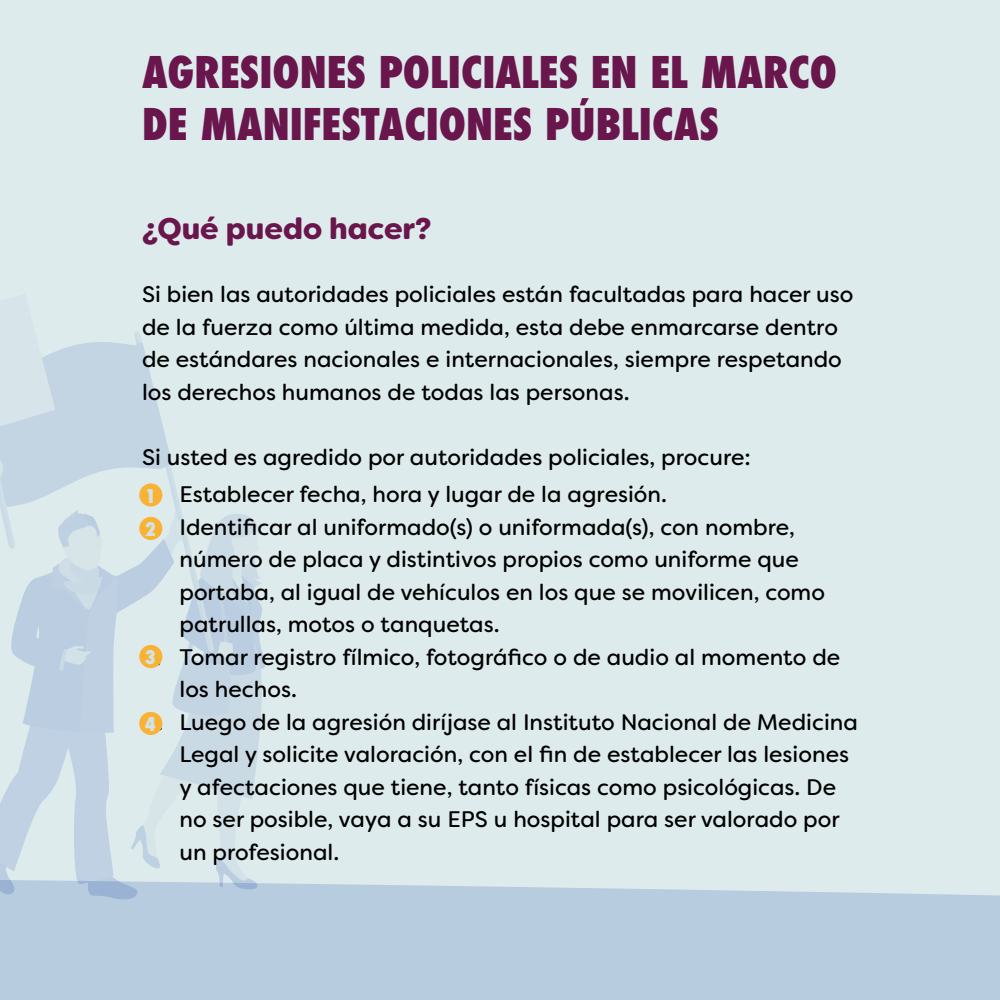
<style>
.page{position:relative;width:1000px;height:1000px;background:#deebec}
.page>*{position:absolute;margin:0;border:0;box-sizing:border-box;transform-origin:0 0}
.t1{font:800 condensed 42.5px/52.5px "Futura";color:#69164d}
.t2{font:900 30px "Filson Soft";color:#69164d}
.t3{font:22.5px/32.5px "Filson Soft";color:#000}
.t4{font:800 condensed 18.38px/33.5px "Futura";color:#d1e3e5}
</style>
<div class="page">
<div style="left:0;top:884px;width:1000px;height:116px;background:#b8ccdf"></div>
<svg style="left:0;top:332px;width:341px;height:620px"></svg>
<div style="left:139px;top:483px;width:23px;height:24px;background:#f9b234;border-radius:50%"></div>
<div style="left:139px;top:517px;width:23px;height:23px;background:#f9b234;border-radius:50%"></div>
<div style="left:139px;top:645px;width:23px;height:23px;background:#f9b234;border-radius:50%"></div>
<div style="left:139px;top:712px;width:23px;height:23px;background:#f9b234;border-radius:50%"></div>
<h1 class="t1" style="left:142px;top:46px;width:697px">AGRESIONES POLICIALES EN EL MARCO<br>DE MANIFESTACIONES PÚBLICAS</h1>
<h2 class="t2" style="left:142px;top:209px;width:291px">¿Qué puedo hacer?</h2>
<p class="t3" style="left:142px;top:278px;width:713px">Si bien las autoridades policiales están facultadas para hacer uso de la fuerza como última medida, esta debe enmarcarse dentro de estándares nacionales e internacionales, siempre respetando los derechos humanos de todas las personas.</p>
<p class="t3" style="left:142px;top:441px;width:610px">Si usted es agredido por autoridades policiales, procure:</p>
<p class="t3" style="left:142px;top:478px;width:527px">1. Establecer fecha, hora y lugar de la agresión.</p>
<p class="t3" style="left:180px;top:511px;width:647px;text-indent:-38px">2. Identificar al uniformado(s) o uniformada(s), con nombre, número de placa y distintivos propios como uniforme que portaba, al igual de vehículos en los que se movilicen, como patrullas, motos o tanquetas.</p>
<p class="t3" style="left:180px;top:641px;width:662px;text-indent:-38px">3. Tomar registro fílmico, fotográfico o de audio al momento de los hechos.</p>
<p class="t3" style="left:180px;top:706px;width:680px;text-indent:-38px">4. Luego de la agresión diríjase al Instituto Nacional de Medicina Legal y solicite valoración, con el fin de establecer las lesiones y afectaciones que tiene, tanto físicas como psicológicas. De no ser posible, vaya a su EPS u hospital para ser valorado por un profesional.</p>
<p class="t4" style="left:145px;top:479px;width:13px">1<br>2</p>
<p class="t4" style="left:145px;top:641px;width:13px">3</p>
<p class="t4" style="left:145px;top:708px;width:13px">4</p>
</div>
